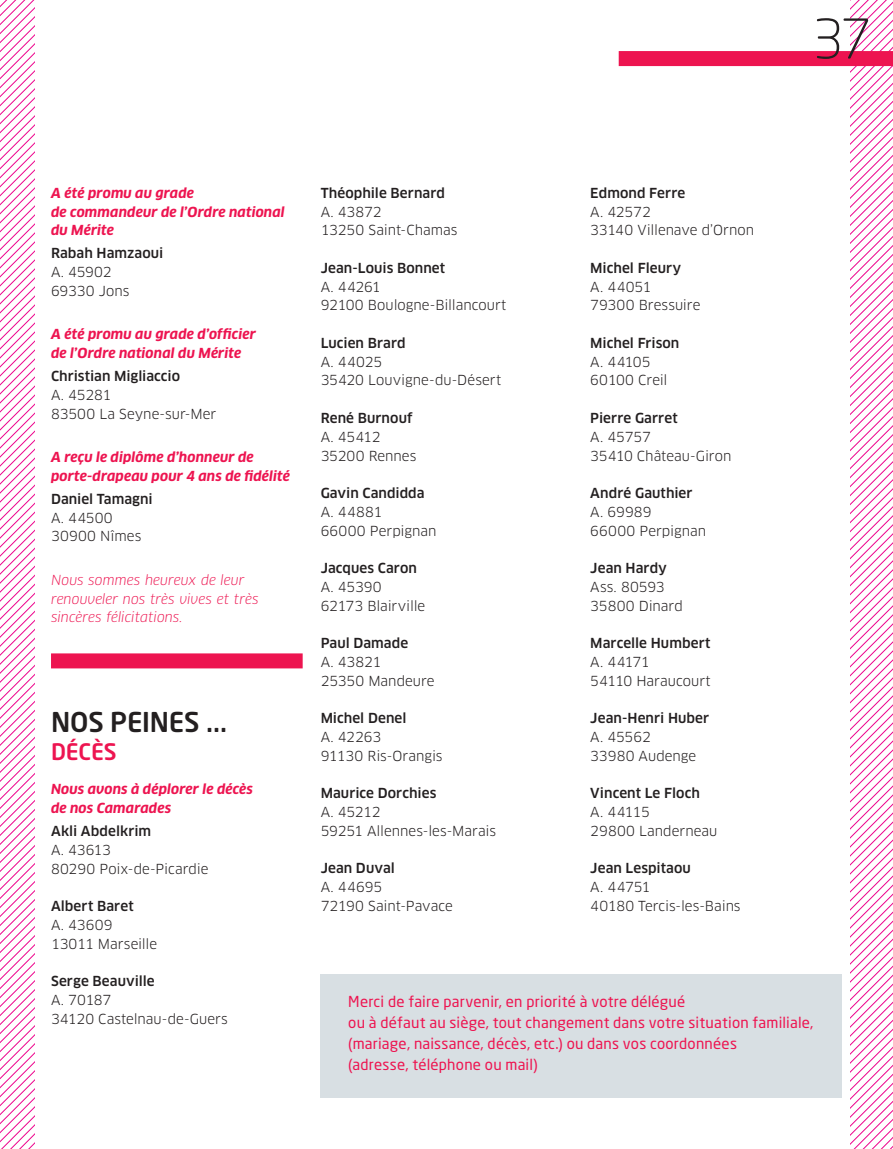
<style>
.page{position:relative;width:893px;height:1149px;background:#fff}
.page>*{position:absolute;margin:0;border:0;box-sizing:border-box;transform-origin:0 0}
.t1{font:300 54px "Neo Sans Pro";color:#231f20}
.CARNET_Titre_filet{font:500 27px "Neo Sans Pro";letter-spacing:-.005em;color:#231f20}
.CARNET_sous_Titre_Ru{font:500 22.5px "Neo Sans Pro";letter-spacing:-.01em;color:#ed1450}
._07_CADRE_Tx{font:15px/21px "Neo Sans Pro";letter-spacing:.015em;color:#ed1450}
.CARNET_Tx{font:13.5px/18.8px "Clan Pro";color:#231f20}
.CARNET_inter_Bold{font:italic 700 13.5px/18.8px "Clan Pro";letter-spacing:.01em;color:#ed1450}
.CARNET_inter{font:italic 13.5px/18.8px "Clan Pro";letter-spacing:.005em;color:#ed1450}
.s1{font-weight:500}
</style>
<div class="page">
<svg style="left:850px;top:0;width:43px;height:1148px"></svg>
<svg style="left:0;top:0;width:34px;height:1148px"></svg>
<div style="left:51px;top:653px;width:252px;height:15px;background:#ed1450"></div>
<div style="left:619px;top:51px;width:274px;height:15px;background:#ed1450"></div>
<div style="left:321px;top:973px;width:521px;height:124px;background:#d8dfe3"></div>
<h1 class="t1" style="left:812px;top:7px;width:61px">37</h1>
<p class="CARNET_inter_Bold" style="left:51px;top:183px;width:235px">A été promu au grade<br>de commandeur de l’Ordre national du Mérite</p>
<p class="CARNET_Tx" style="left:51px;top:244px;width:114px"><span class="s1">Rabah Hamzaoui<br></span>A. 45902<br>69330 Jons</p>
<p class="CARNET_inter_Bold" style="left:51px;top:325px;width:206px">A été promu au grade d’officier de l’Ordre national du Mérite</p>
<p class="CARNET_Tx" style="left:51px;top:366px;width:167px"><span class="s1">Christian Migliaccio<br></span>A. 45281<br>83500 La Seyne-sur-Mer</p>
<p class="CARNET_inter_Bold" style="left:51px;top:448px;width:240px">A reçu le diplôme d’honneur de porte‑drapeau pour 4 ans de fidélité</p>
<p class="CARNET_Tx" style="left:51px;top:489px;width:103px"><span class="s1">Daniel Tamagni<br></span>A. 44500<br>30900 Nîmes</p>
<p class="CARNET_inter" style="left:51px;top:570px;width:209px">Nous sommes heureux de leur renouveler nos très vives et très sincères félicitations.</p>
<p class="CARNET_Titre_filet" style="left:51px;top:705px;width:177px">NOS PEINES ...</p>
<p class="CARNET_sous_Titre_Ru" style="left:51px;top:737px;width:67px">DÉCÈS</p>
<p class="CARNET_inter_Bold" style="left:51px;top:779px;width:204px">Nous avons à déplorer le décès de nos Camarades</p>
<p class="CARNET_Tx" style="left:51px;top:821px;width:159px"><span class="s1">Akli Abdelkrim<br></span>A. 43613<br>80290 Poix-de-Picardie</p>
<p class="CARNET_Tx" style="left:51px;top:896px;width:108px"><span class="s1">Albert Baret<br></span>A. 43609<br>13011 Marseille</p>
<p class="CARNET_Tx" style="left:51px;top:971px;width:178px"><span class="s1">Serge Beauville<br></span>A. 70187<br>34120 Castelnau-de-Guers</p>
<p class="CARNET_Tx" style="left:321px;top:183px;width:138px"><span class="s1">Théophile Bernard<br></span>A. 43872<br>13250 Saint-Chamas</p>
<p class="CARNET_Tx" style="left:321px;top:258px;width:187px"><span class="s1">Jean-Louis Bonnet<br></span>A. 44261<br>92100 Boulogne-Billancourt</p>
<p class="CARNET_Tx" style="left:321px;top:333px;width:182px"><span class="s1">Lucien Brard<br></span>A. 44025<br>35420 Louvigne-du-Désert</p>
<p class="CARNET_Tx" style="left:321px;top:408px;width:97px"><span class="s1">René Burnouf<br></span>A. 45412<br>35200 Rennes</p>
<p class="CARNET_Tx" style="left:321px;top:483px;width:117px"><span class="s1">Gavin Candidda<br></span>A. 44881<br>66000 Perpignan</p>
<p class="CARNET_Tx" style="left:321px;top:558px;width:106px"><span class="s1">Jacques Caron<br></span>A. 45390<br>62173 Blairville</p>
<p class="CARNET_Tx" style="left:321px;top:633px;width:116px"><span class="s1">Paul Damade<br></span>A. 43821<br>25350 Mandeure</p>
<p class="CARNET_Tx" style="left:321px;top:708px;width:123px"><span class="s1">Michel Denel<br></span>A. 42263<br>91130 Ris-Orangis</p>
<p class="CARNET_Tx" style="left:321px;top:783px;width:177px"><span class="s1">Maurice Dorchies<br></span>A. 45212<br>59251 Allennes-les-Marais</p>
<p class="CARNET_Tx" style="left:321px;top:858px;width:134px"><span class="s1">Jean Duval<br></span>A. 44695<br>72190 Saint-Pavace</p>
<p class="CARNET_Tx" style="left:590px;top:183px;width:165px"><span class="s1">Edmond Ferre<br></span>A. 42572<br>33140 Villenave d’Ornon</p>
<p class="CARNET_Tx" style="left:590px;top:258px;width:112px"><span class="s1">Michel Fleury<br></span>A. 44051<br>79300 Bressuire</p>
<p class="CARNET_Tx" style="left:590px;top:333px;width:91px"><span class="s1">Michel Frison<br></span>A. 44105<br>60100 Creil</p>
<p class="CARNET_Tx" style="left:590px;top:408px;width:143px"><span class="s1">Pierre Garret<br></span>A. 45757<br>35410 Château-Giron</p>
<p class="CARNET_Tx" style="left:590px;top:483px;width:117px"><span class="s1">André Gauthier<br></span>A. 69989<br>66000 Perpignan</p>
<p class="CARNET_Tx" style="left:590px;top:558px;width:94px"><span class="s1">Jean Hardy<br></span>Ass. 80593<br>35800 Dinard</p>
<p class="CARNET_Tx" style="left:590px;top:633px;width:122px"><span class="s1">Marcelle Humbert<br></span>A. 44171<br>54110 Haraucourt</p>
<p class="CARNET_Tx" style="left:590px;top:708px;width:121px"><span class="s1">Jean-Henri Huber<br></span>A. 45562<br>33980 Audenge</p>
<p class="CARNET_Tx" style="left:590px;top:783px;width:129px"><span class="s1">Vincent Le Floch<br></span>A. 44115<br>29800 Landerneau</p>
<p class="CARNET_Tx" style="left:590px;top:858px;width:152px"><span class="s1">Jean Lespitaou<br></span>A. 44751<br>40180 Tercis-les-Bains</p>
<p class="_07_CADRE_Tx" style="left:348px;top:990px;width:467px">Merci de faire parvenir, en priorité à votre délégué<br>ou à défaut au siège, tout changement dans votre situation familiale, (mariage, naissance, décès, etc.) ou dans vos coordonnées<br>(adresse, téléphone ou mail)</p>
</div>
